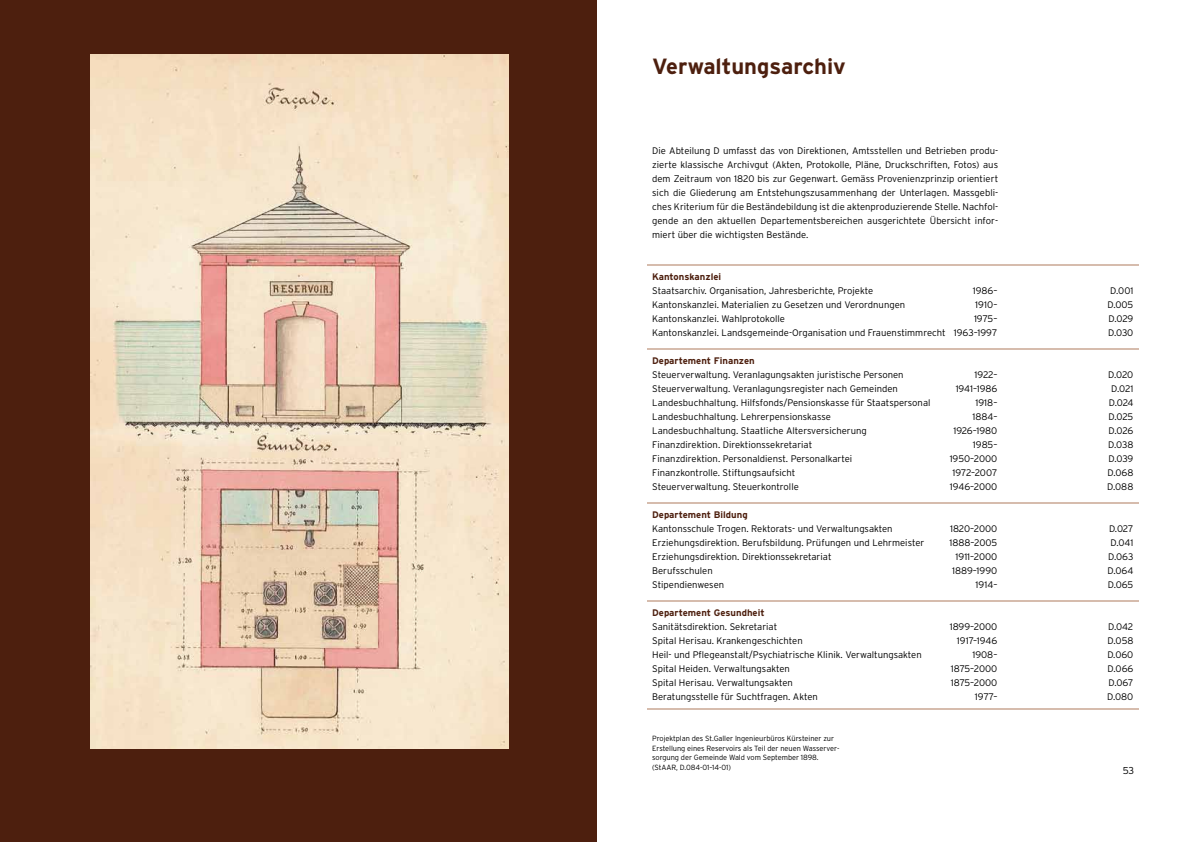
<style>
.page{position:relative;width:1191px;height:842px;background:#fff}
.page>*{position:absolute;margin:0;border:0;box-sizing:border-box;transform-origin:0 0}
.t1{font:700 22px "Interstate";color:#4d1f0e}
.t2{font:300 10px "Interstate";color:#000}
.t3{font:300 9.5px/14px "Interstate";color:#000;text-align:justify}
.t4{font:700 9.5px "Interstate";color:#4d1f0e}
.t5{font:300 7.5px/9.5px "Interstate";letter-spacing:-.005em;color:#000}
</style>
<div class="page">
<div style="left:0;top:0;width:596px;height:842px;background:#4d1f0e"></div>
<img style="left:90px;top:54px;width:419px;height:694px">
<hr style="left:646px;top:265px;width:492px;height:1px;background:#d6bcad">
<hr style="left:646px;top:349px;width:492px;height:1px;background:#d6bcad">
<hr style="left:646px;top:503px;width:492px;height:1px;background:#d6bcad">
<hr style="left:646px;top:600px;width:492px;height:2px;background:#d6bcad">
<hr style="left:646px;top:708px;width:492px;height:2px;background:#d6bcad">
<h1 class="t1" style="left:652px;top:54px;width:195px">Verwaltungsarchiv</h1>
<p class="t3" style="left:652px;top:144px;width:347px">Die Abteilung D umfasst das von Direktionen, Amtsstellen und Betrieben produ&shy;zierte klassische Archivgut (Akten, Protokolle, Pläne, Druckschriften, Fotos) aus dem Zeitraum von 1820 bis zur Gegenwart. Gemäss Provenienzprinzip orientiert sich die Gliederung am Entstehungszusammenhang der Unterlagen. Massgebli&shy;ches Kriterium für die Beständebildung ist die aktenproduzierende Stelle. Nachfol&shy;gende an den aktuellen Departementsbereichen ausgerichtete Übersicht infor&shy;miert über die wichtigsten Bestände.</p>
<p class="t4" style="left:652px;top:271px;width:70px">Kantonskanzlei</p>
<p class="t3" style="left:652px;top:284px;width:222px">Staatsarchiv. Organisation, Jahresberichte, Projekte</p>
<p class="t3" style="left:972px;top:284px;width:26px">1986–</p>
<p class="t3" style="left:1110px;top:284px;width:25px">D.001</p>
<p class="t3" style="left:652px;top:298px;width:254px">Kantonskanzlei. Materialien zu Gesetzen und Verordnungen</p>
<p class="t3" style="left:975px;top:298px;width:24px">1910–</p>
<p class="t3" style="left:1107px;top:298px;width:27px">D.005</p>
<p class="t3" style="left:652px;top:312px;width:134px">Kantonskanzlei. Wahlprotokolle</p>
<p class="t3" style="left:974px;top:312px;width:25px">1975–</p>
<p class="t3" style="left:1108px;top:312px;width:26px">D.029</p>
<p class="t3" style="left:652px;top:326px;width:347px">Kantonskanzlei. Landsgemeinde-Organisation und Frauenstimmrecht 1963–1997</p>
<p class="t3" style="left:1108px;top:326px;width:27px">D.030</p>
<p class="t4" style="left:652px;top:355px;width:104px">Departement Finanzen</p>
<p class="t3" style="left:652px;top:368px;width:253px">Steuerverwaltung. Veranlagungsakten juristische Personen</p>
<p class="t3" style="left:974px;top:368px;width:24px">1922–</p>
<p class="t3" style="left:1108px;top:368px;width:27px">D.020</p>
<p class="t3" style="left:652px;top:382px;width:247px">Steuerverwaltung. Veranlagungsregister nach Gemeinden</p>
<p class="t3" style="left:955px;top:382px;width:43px">1941–1986</p>
<p class="t3" style="left:1111px;top:382px;width:24px">D.021</p>
<p class="t3" style="left:652px;top:396px;width:280px">Landesbuchhaltung. Hilfsfonds/Pensionskasse für Staatspersonal</p>
<p class="t3" style="left:975px;top:396px;width:23px">1918–</p>
<p class="t3" style="left:1108px;top:396px;width:26px">D.024</p>
<p class="t3" style="left:652px;top:410px;width:180px">Landesbuchhaltung. Lehrerpensionskasse</p>
<p class="t3" style="left:972px;top:410px;width:26px">1884–</p>
<p class="t3" style="left:1108px;top:410px;width:26px">D.025</p>
<p class="t3" style="left:652px;top:424px;width:216px">Landesbuchhaltung. Staatliche Altersversicherung</p>
<p class="t3" style="left:953px;top:424px;width:45px">1926–1980</p>
<p class="t3" style="left:1108px;top:424px;width:26px">D.026</p>
<p class="t3" style="left:652px;top:438px;width:162px">Finanzdirektion. Direktionssekretariat</p>
<p class="t3" style="left:973px;top:438px;width:26px">1985–</p>
<p class="t3" style="left:1108px;top:438px;width:27px">D.038</p>
<p class="t3" style="left:652px;top:452px;width:202px">Finanzdirektion. Personaldienst. Personalkartei</p>
<p class="t3" style="left:949px;top:452px;width:49px">1950–2000</p>
<p class="t3" style="left:1108px;top:452px;width:26px">D.039</p>
<p class="t3" style="left:652px;top:466px;width:145px">Finanzkontrolle. Stiftungsaufsicht</p>
<p class="t3" style="left:952px;top:466px;width:46px">1972–2007</p>
<p class="t3" style="left:1107px;top:466px;width:27px">D.068</p>
<p class="t3" style="left:652px;top:480px;width:148px">Steuerverwaltung. Steuerkontrolle</p>
<p class="t3" style="left:950px;top:480px;width:49px">1946–2000</p>
<p class="t3" style="left:1107px;top:480px;width:28px">D.088</p>
<p class="t4" style="left:652px;top:509px;width:97px">Departement Bildung</p>
<p class="t3" style="left:652px;top:522px;width:242px">Kantonsschule Trogen. Rektorats- und Verwaltungsakten</p>
<p class="t3" style="left:950px;top:522px;width:49px">1820–2000</p>
<p class="t3" style="left:1109px;top:522px;width:26px">D.027</p>
<p class="t3" style="left:652px;top:536px;width:274px">Erziehungsdirektion. Berufsbildung. Prüfungen und Lehrmeister</p>
<p class="t3" style="left:949px;top:536px;width:49px">1888–2005</p>
<p class="t3" style="left:1110px;top:536px;width:24px">D.041</p>
<p class="t3" style="left:652px;top:550px;width:181px">Erziehungsdirektion. Direktionssekretariat</p>
<p class="t3" style="left:955px;top:550px;width:43px">1911–2000</p>
<p class="t3" style="left:1108px;top:550px;width:27px">D.063</p>
<p class="t3" style="left:652px;top:564px;width:62px">Berufsschulen</p>
<p class="t3" style="left:952px;top:564px;width:47px">1889–1990</p>
<p class="t3" style="left:1107px;top:564px;width:27px">D.064</p>
<p class="t3" style="left:652px;top:578px;width:73px">Stipendienwesen</p>
<p class="t3" style="left:975px;top:578px;width:23px">1914–</p>
<p class="t3" style="left:1107px;top:578px;width:27px">D.065</p>
<p class="t4" style="left:652px;top:607px;width:114px">Departement Gesundheit</p>
<p class="t3" style="left:652px;top:620px;width:127px">Sanitätsdirektion. Sekretariat</p>
<p class="t3" style="left:949px;top:620px;width:49px">1899–2000</p>
<p class="t3" style="left:1108px;top:620px;width:27px">D.042</p>
<p class="t3" style="left:652px;top:634px;width:152px">Spital Herisau. Krankengeschichten</p>
<p class="t3" style="left:956px;top:634px;width:42px">1917–1946</p>
<p class="t3" style="left:1107px;top:634px;width:27px">D.058</p>
<p class="t3" style="left:652px;top:648px;width:271px">Heil- und Pflegeanstalt/Psychiatrische Klinik. Verwaltungsakten</p>
<p class="t3" style="left:972px;top:648px;width:26px">1908–</p>
<p class="t3" style="left:1107px;top:648px;width:28px">D.060</p>
<p class="t3" style="left:652px;top:662px;width:139px">Spital Heiden. Verwaltungsakten</p>
<p class="t3" style="left:951px;top:662px;width:48px">1875–2000</p>
<p class="t3" style="left:1107px;top:662px;width:27px">D.066</p>
<p class="t3" style="left:652px;top:676px;width:142px">Spital Herisau. Verwaltungsakten</p>
<p class="t3" style="left:951px;top:676px;width:48px">1875–2000</p>
<p class="t3" style="left:1108px;top:676px;width:26px">D.067</p>
<p class="t3" style="left:652px;top:690px;width:167px">Beratungsstelle für Suchtfragen. Akten</p>
<p class="t3" style="left:975px;top:690px;width:24px">1977–</p>
<p class="t3" style="left:1107px;top:690px;width:28px">D.080</p>
<p class="t5" style="left:652px;top:734px;width:189px">Projektplan des St.Galler Ingenieurbüros Kürsteiner zur Erstellung eines Reservoirs als Teil der neuen Wasserver&shy;sorgung der Gemeinde Wald vom September 1898. (StAAR, D.084-01–14-01)</p>
<p class="t2" style="left:1122px;top:765px;width:13px">53</p>
</div>
